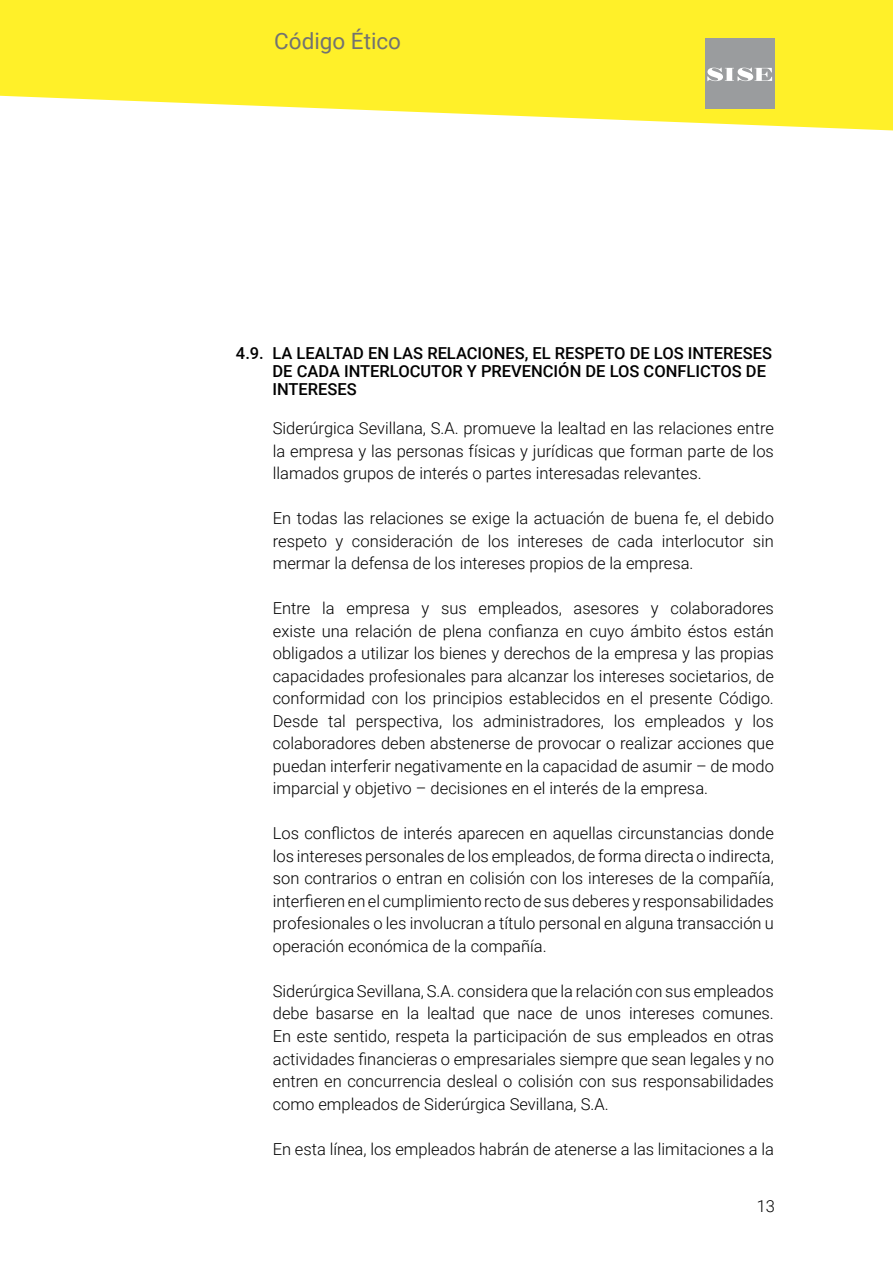
<style>
.page{position:relative;width:893px;height:1263px;background:#fff}
.page>*{position:absolute;margin:0;border:0;box-sizing:border-box;transform-origin:0 0}
.t1{font:22.5px "Roboto";color:#727271}
.t2{font:300 16.5px/22.5px "Roboto";color:#000;text-align:justify}
.t3{font:500 16.5px/18px "Roboto";color:#000}
</style>
<div class="page">
<svg style="left:0;top:0;width:893px;height:130px;fill:#fff029"></svg>
<div style="left:705px;top:38px;width:70px;height:70px;background:#9a9c9e"></div>
<svg style="left:707px;top:68px;width:65px;height:13px"></svg>
<h1 class="t1" style="left:274px;top:25px;width:128px">Código Ético</h1>
<p class="t3" style="left:272px;top:344px;width:501px;text-indent:-36px">4.9. LA LEALTAD EN LAS RELACIONES, EL RESPETO DE LOS INTERESES<br>DE CADA INTERLOCUTOR Y PREVENCIÓN DE LOS CONFLICTOS DE<br>INTERESES</p>
<p class="t2" style="left:273px;top:417px;width:503px">Siderúrgica Sevillana, S.A. promueve la lealtad en las relaciones entre la empresa y las personas físicas y jurídicas que forman parte de los llamados grupos de interés o partes interesadas relevantes.</p>
<p class="t2" style="left:273px;top:507px;width:503px">En todas las relaciones se exige la actuación de buena fe, el debido respeto y consideración de los intereses de cada interlocutor sin mermar la defensa de los intereses propios de la empresa.</p>
<p class="t2" style="left:273px;top:597px;width:503px">Entre la empresa y sus empleados, asesores y colaboradores existe una relación de plena confianza en cuyo ámbito éstos están obligados a utilizar los bienes y derechos de la empresa y las propias capacidades profesionales para alcanzar los intereses societarios, de conformidad con los principios establecidos en el presente Código.<br>Desde tal perspectiva, los administradores, los empleados y los colaboradores deben abstenerse de provocar o realizar acciones que puedan interferir negativamente en la capacidad de asumir – de modo imparcial y objetivo – decisiones en el interés de la empresa.</p>
<p class="t2" style="left:273px;top:822px;width:503px">Los conflictos de interés aparecen en aquellas circunstancias donde los intereses personales de los empleados, de forma directa o indirecta, son contrarios o entran en colisión con los intereses de la compañía, interfieren en el cumplimiento recto de sus deberes y responsabilidades profesionales o les involucran a título personal en alguna transacción u operación económica de la compañía.</p>
<p class="t2" style="left:273px;top:979px;width:503px">Siderúrgica Sevillana, S.A. considera que la relación con sus empleados debe basarse en la lealtad que nace de unos intereses comunes.<br>En este sentido, respeta la participación de sus empleados en otras actividades financieras o empresariales siempre que sean legales y no entren en concurrencia desleal o colisión con sus responsabilidades como empleados de Siderúrgica Sevillana, S.A.</p>
<p class="t2" style="left:273px;top:1137px;width:503px">En esta línea, los empleados habrán de atenerse a las limitaciones a la</p>
<p class="t2" style="left:757px;top:1194px;width:20px">13</p>
</div>
